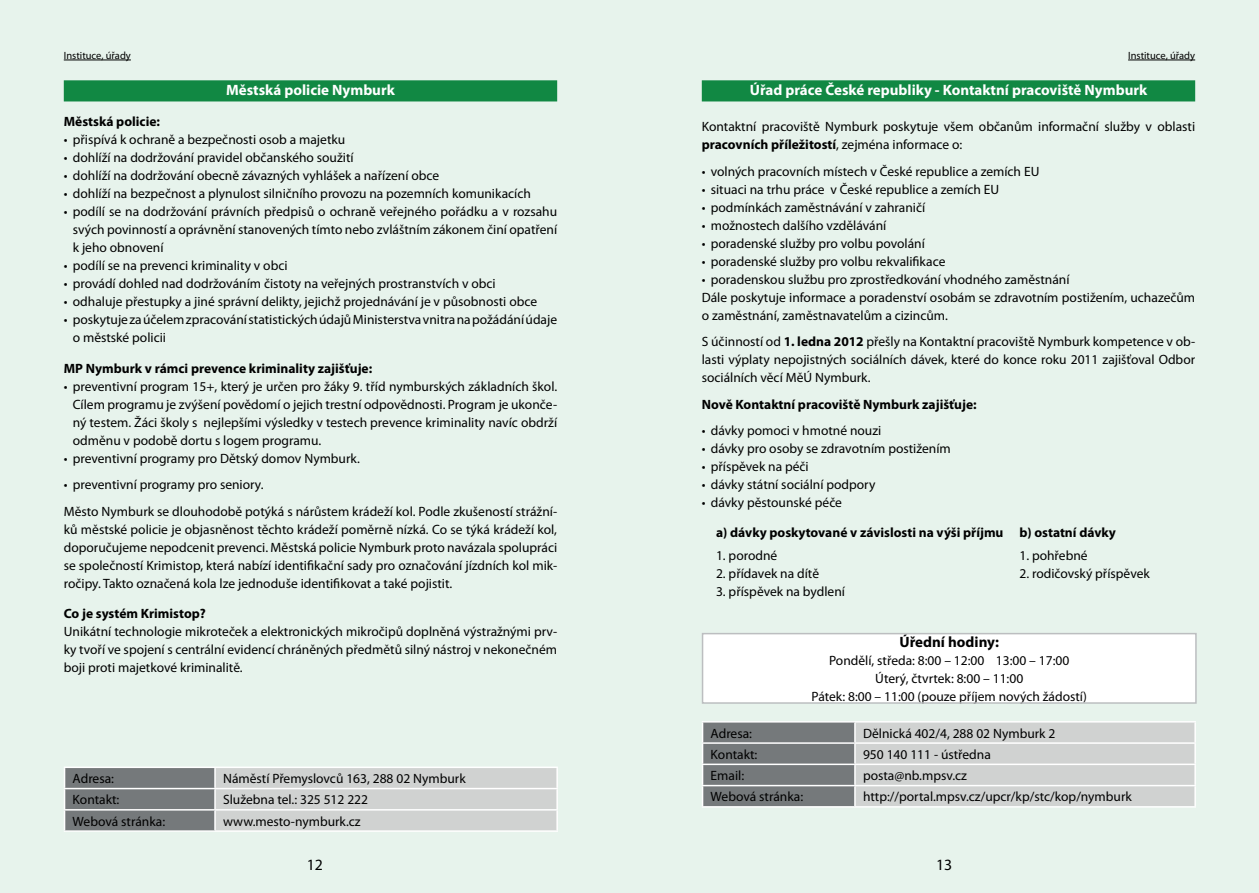
<style>
.page{position:relative;width:1259px;height:893px;background:#e7f3ec}
.page>*{position:absolute;margin:0;border:0;box-sizing:border-box;transform-origin:0 0}
.t1{font:15.75px "Myriad Pro";color:#000}
.t2{font:700 15px "Myriad Pro";color:#fff}
.t3{font:700 15px "Myriad Pro";color:#000}
.t4{font:13.5px/18px "Myriad Pro";color:#000;text-align:justify}
.t5{font:700 13.5px "Myriad Pro";color:#000}
.t6{font:10.5px "Myriad Pro";color:#000}
.s1{font-weight:700}
</style>
<div class="page">
<hr style="left:64px;top:60px;width:67px;height:1px;background:#000">
<hr style="left:1128px;top:60px;width:67px;height:1px;background:#000">
<div style="left:64px;top:80px;width:493px;height:21px;background:#118843"></div>
<hr style="left:64px;top:766px;width:151px;height:2px;background:#fff">
<hr style="left:215px;top:766px;width:343px;height:2px;background:#fff">
<svg style="left:64px;top:768px;width:494px;height:62px;background:#b8bbba"></svg>
<hr style="left:64px;top:830px;width:151px;height:2px;background:#fff">
<hr style="left:215px;top:830px;width:343px;height:2px;background:#fff">
<div style="left:702px;top:80px;width:493px;height:21px;background:#118843"></div>
<div style="left:702px;top:634px;width:494px;height:69px;background:#fff"></div>
<div style="left:702px;top:633px;width:494px;height:71px;border:2px solid #bcbec0"></div>
<hr style="left:702px;top:721px;width:153px;height:2px;background:#fff">
<hr style="left:855px;top:721px;width:341px;height:2px;background:#fff">
<svg style="left:702px;top:722px;width:494px;height:84px;background:#b9bbbb"></svg>
<hr style="left:1194px;top:786px;width:2px;height:20px;background:#fff">
<hr style="left:702px;top:806px;width:153px;height:2px;background:#fff">
<hr style="left:855px;top:806px;width:341px;height:2px;background:#fff">
<p class="t6" style="left:64px;top:49px;width:69px">Instituce, úřady</p>
<p class="t6" style="left:1128px;top:49px;width:69px">Instituce, úřady</p>
<p class="t2" style="left:226px;top:80px;width:170px">Městská policie Nymburk</p>
<p class="t5" style="left:64px;top:113px;width:98px">Městská policie:</p>
<p class="t4" style="left:64px;top:130px;width:283px">• přispívá k ochraně a bezpečnosti osob a majetku</p>
<p class="t4" style="left:64px;top:148px;width:291px">• dohlíží na dodržování pravidel občanského soužití</p>
<p class="t4" style="left:64px;top:166px;width:377px">• dohlíží na dodržování obecně závazných vyhlášek a nařízení obce</p>
<p class="t4" style="left:64px;top:184px;width:469px">• dohlíží na bezpečnost a plynulost silničního provozu na pozemních komunikacích</p>
<p class="t4" style="left:73px;top:202px;width:486px;text-indent:-9px">• podílí se na dodržování právních předpisů o ochraně veřejného pořádku a v rozsahu svých povinností a oprávnění stanovených tímto nebo zvláštním zákonem činí opatření k jeho obnovení</p>
<p class="t4" style="left:64px;top:256px;width:225px">• podílí se na prevenci kriminality v obci</p>
<p class="t4" style="left:64px;top:274px;width:433px">• provádí dohled nad dodržováním čistoty na veřejných prostranstvích v obci</p>
<p class="t4" style="left:64px;top:292px;width:475px">• odhaluje přestupky a jiné správní delikty, jejichž projednávání je v působnosti obce</p>
<p class="t4" style="left:73px;top:310px;width:486px;text-indent:-9px">• poskytuje za účelem zpracování statistických údajů Ministerstva vnitra na požádání údaje o městské policii</p>
<p class="t5" style="left:64px;top:359px;width:310px">MP Nymburk v rámci prevence kriminality zajišťuje:</p>
<p class="t4" style="left:73px;top:377px;width:486px;text-indent:-9px">• preventivní program 15+, který je určen pro žáky 9. tříd nymburských základních škol.<br>Cílem programu je zvýšení povědomí o jejich trestní odpovědnosti. Program je ukonče&shy;ný testem. Žáci školy s nejlepšími výsledky v testech prevence kriminality navíc obdrží odměnu v podobě dortu s logem programu.</p>
<p class="t4" style="left:64px;top:449px;width:297px">• preventivní programy pro Dětský domov Nymburk.</p>
<p class="t4" style="left:64px;top:471px;width:495px;line-height:26.5px">• preventivní programy pro seniory.<br>Město Nymburk se dlouhodobě potýká s nárůstem krádeží kol. Podle zkušeností strážní-</p>
<p class="t4" style="left:64px;top:520px;width:495px">ků městské policie je objasněnost těchto krádeží poměrně nízká. Co se týká krádeží kol, doporučujeme nepodcenit prevenci. Městská policie Nymburk proto navázala spolupráci se společností Krimistop, která nabízí identifikační sady pro označování jízdních kol mik&shy;ročipy. Takto označená kola lze jednoduše identifikovat a také pojistit.</p>
<p class="t5" style="left:64px;top:605px;width:144px">Co je systém Krimistop?</p>
<p class="t4" style="left:64px;top:623px;width:495px">Unikátní technologie mikroteček a elektronických mikročipů doplněná výstražnými prv&shy;ky tvoří ve spojení s centrální evidencí chráněných předmětů silný nástroj v nekonečném boji proti majetkové kriminalitě.</p>
<p class="t2" style="left:750px;top:80px;width:399px">Úřad práce České republiky - Kontaktní pracoviště Nymburk</p>
<p class="t4" style="left:702px;top:118px;width:495px">Kontaktní pracoviště Nymburk poskytuje všem občanům informační služby v oblasti <span class="s1">pracovních příležitostí</span>, zejména informace o:</p>
<p class="t4" style="left:702px;top:162px;width:339px">• volných pracovních místech v České republice a zemích EU</p>
<p class="t4" style="left:702px;top:180px;width:299px">• situaci na trhu práce v České republice a zemích EU</p>
<p class="t4" style="left:702px;top:198px;width:225px">• podmínkách zaměstnávání v zahraničí</p>
<p class="t4" style="left:702px;top:216px;width:186px">• možnostech dalšího vzdělávání</p>
<p class="t4" style="left:702px;top:234px;width:224px">• poradenské služby pro volbu povolání</p>
<p class="t4" style="left:702px;top:252px;width:245px">• poradenské služby pro volbu rekvalifikace</p>
<p class="t4" style="left:702px;top:270px;width:495px;text-align:left">• poradenskou službu pro zprostředkování vhodného zaměstnání<br>Dále poskytuje informace a poradenství osobám se zdravotním postižením, uchazečům o zaměstnání, zaměstnavatelům a cizincům.</p>
<p class="t4" style="left:702px;top:333px;width:495px">S účinností od <span class="s1">1. ledna 2012</span> přešly na Kontaktní pracoviště Nymburk kompetence v ob&shy;lasti výplaty nepojistných sociálních dávek, které do konce roku 2011 zajišťoval Odbor sociálních věcí MěÚ Nymburk.</p>
<p class="t5" style="left:702px;top:395px;width:276px">Nově Kontaktní pracoviště Nymburk zajišťuje:</p>
<p class="t4" style="left:702px;top:422px;width:181px">• dávky pomoci v hmotné nouzi</p>
<p class="t4" style="left:702px;top:440px;width:250px">• dávky pro osoby se zdravotním postižením</p>
<p class="t4" style="left:702px;top:458px;width:108px">• příspěvek na péči</p>
<p class="t4" style="left:702px;top:476px;width:175px">• dávky státní sociální podpory</p>
<p class="t4" style="left:702px;top:494px;width:142px">• dávky pěstounské péče</p>
<p class="t5" style="left:716px;top:523px;width:401px">a) dávky poskytované v závislosti na výši příjmu b) ostatní dávky</p>
<p class="t4" style="left:716px;top:546px;width:63px">1. porodné</p>
<p class="t4" style="left:716px;top:564px;width:105px">2. přídavek na dítě</p>
<p class="t4" style="left:716px;top:582px;width:130px">3. příspěvek na bydlení</p>
<p class="t4" style="left:1019px;top:546px;width:70px">1. pohřebné</p>
<p class="t4" style="left:1019px;top:564px;width:132px">2. rodičovský příspěvek</p>
<p class="t3" style="left:899px;top:632px;width:101px">Úřední hodiny:</p>
<p class="t4" style="left:811px;top:651px;width:277px;text-align:center">Pondělí, středa: 8:00 – 12:00 13:00 – 17:00<br>Úterý, čtvrtek: 8:00 – 11:00<br>Pátek: 8:00 – 11:00 (pouze příjem nových žádostí)</p>
<p class="t4" style="left:73px;top:769px;width:43px">Adresa:</p>
<p class="t4" style="left:223px;top:769px;width:244px">Náměstí Přemyslovců 163, 288 02 Nymburk</p>
<p class="t4" style="left:73px;top:790px;width:48px">Kontakt:</p>
<p class="t4" style="left:223px;top:790px;width:146px">Služebna tel.: 325 512 222</p>
<p class="t4" style="left:73px;top:812px;width:94px">Webová stránka:</p>
<p class="t4" style="left:223px;top:812px;width:139px">www.mesto-nymburk.cz</p>
<p class="t4" style="left:710px;top:724px;width:43px">Adresa:</p>
<p class="t4" style="left:863px;top:724px;width:194px">Dělnická 402/4, 288 02 Nymburk 2</p>
<p class="t4" style="left:710px;top:745px;width:48px">Kontakt:</p>
<p class="t4" style="left:863px;top:745px;width:129px">950 140 111 - ústředna</p>
<p class="t4" style="left:710px;top:766px;width:35px">Email:</p>
<p class="t4" style="left:863px;top:766px;width:105px">posta@nb.mpsv.cz</p>
<p class="t4" style="left:710px;top:787px;width:94px">Webová stránka:</p>
<p class="t4" style="left:863px;top:787px;width:270px">http://portal.mpsv.cz/upcr/kp/stc/kop/nymburk</p>
<p class="t1" style="left:307px;top:855px;width:18px">12</p>
<p class="t1" style="left:936px;top:855px;width:18px">13</p>
</div>
